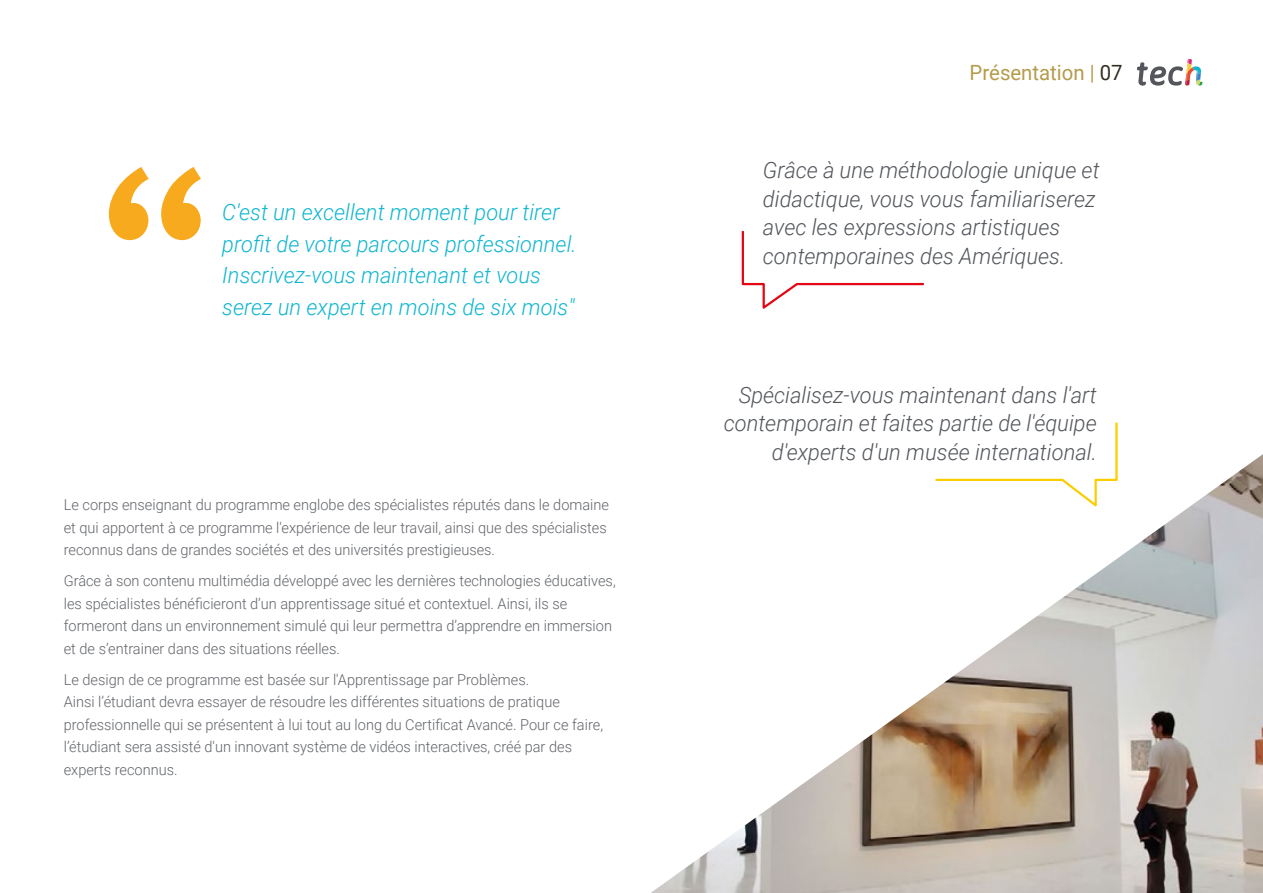
<style>
.page{position:relative;width:1263px;height:893px;background:#fff}
.page>*{position:absolute;margin:0;border:0;box-sizing:border-box;transform-origin:0 0}
.t1{font:italic 300 22.5px/28.5px "Roboto";color:#52555b;text-align:right}
.t2{font:italic 300 22.5px/31.5px "Roboto";color:#0fb6cf}
.t3{font:21px "Roboto";color:#b49c4b}
.t4{font:300 15px/22.5px "Roboto";color:#61646a}
.s1{color:#312e20}
</style>
<div class="page">
<svg style="left:109px;top:167px;width:92px;height:73px"></svg>
<img style="left:651px;top:454px;width:612px;height:439px">
<svg style="left:933px;top:422px;width:186px;height:88px"></svg>
<svg style="left:741px;top:231px;width:183px;height:78px"></svg>
<svg style="left:1137px;top:59px;width:65px;height:27px"></svg>
<h1 class="t2" style="left:222px;top:196px;width:356px">C'est un excellent moment pour tirer profit de votre parcours professionnel.<br>Inscrivez-vous maintenant et vous serez un expert en moins de six mois"</h1>
<p class="t4" style="left:64px;top:493px;width:547px">Le corps enseignant du programme englobe des spécialistes réputés dans le domaine et qui apportent à ce programme l'expérience de leur travail, ainsi que des spécialistes reconnus dans de grandes sociétés et des universités prestigieuses.</p>
<p class="t4" style="left:64px;top:569px;width:553px">Grâce à son contenu multimédia développé avec les dernières technologies éducatives, les spécialistes bénéficieront d’un apprentissage situé et contextuel. Ainsi, ils se formeront dans un environnement simulé qui leur permettra d’apprendre en immersion et de s’entrainer dans des situations réelles.</p>
<p class="t4" style="left:64px;top:668px;width:541px">Le design de ce programme est basée sur l'Apprentissage par Problèmes.<br>Ainsi l’étudiant devra essayer de résoudre les différentes situations de pratique professionnelle qui se présentent à lui tout au long du Certificat Avancé. Pour ce faire, l’étudiant sera assisté d'un innovant système de vidéos interactives, créé par des experts reconnus.</p>
<h2 class="t3" style="left:970px;top:57px;width:155px">Présentation | <span class="s1">07</span></h2>
<h1 class="t1" style="left:763px;top:155px;width:338px;text-align:left">Grâce à une méthodologie unique et didactique, vous vous familiariserez avec les expressions artistiques contemporaines des Amériques.</h1>
<h1 class="t1" style="left:724px;top:380px;width:375px">Spécialisez-vous maintenant dans l'art contemporain et faites partie de l'équipe d'experts d'un musée international.</h1>
</div>
